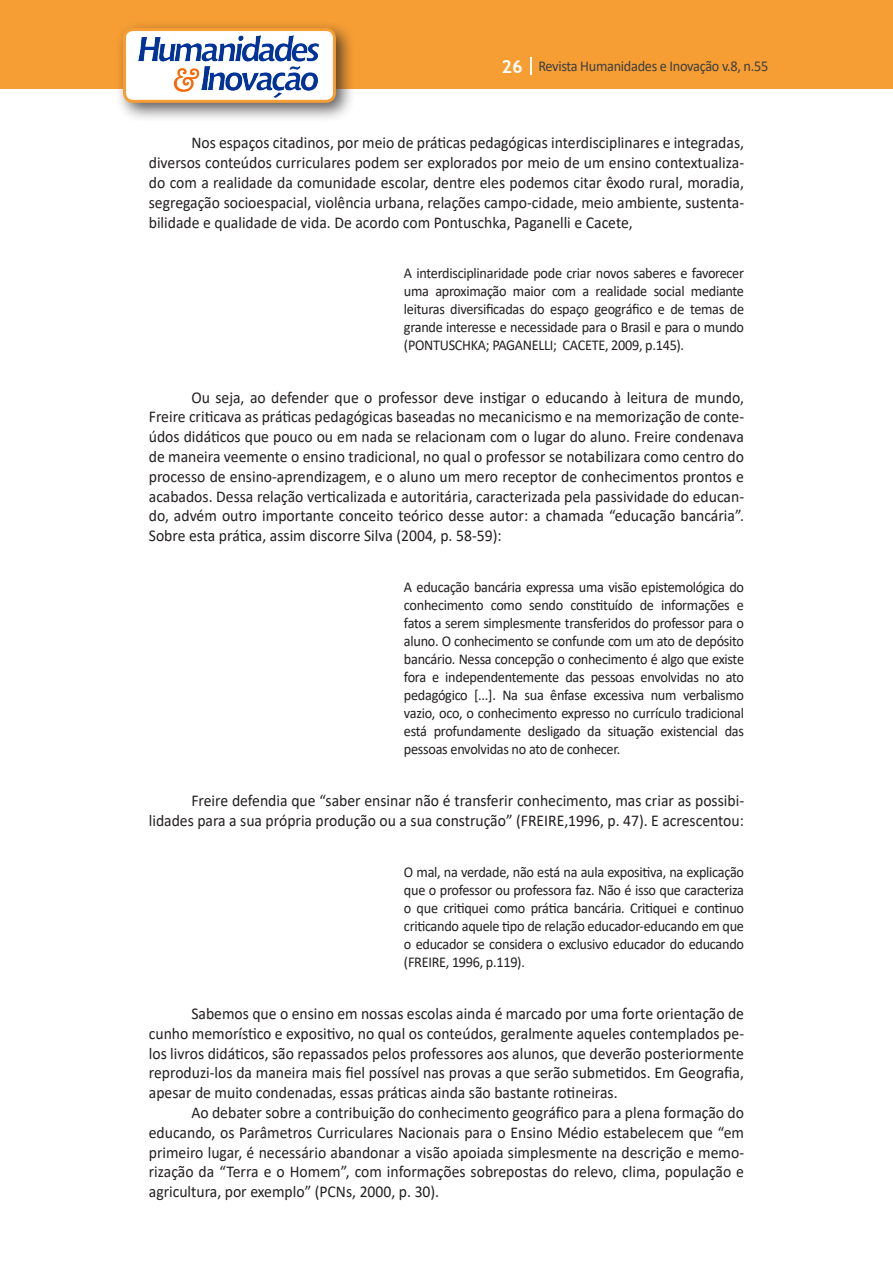
<style>
.page{position:relative;width:893px;height:1263px;background:#fff}
.page>*{position:absolute;margin:0;border:0;box-sizing:border-box;transform-origin:0 0}
.Texto{font:16.5px/19.8px "Calibri";color:#231f20;text-align:justify;scale:.95 1}
.citacao{font:15px/18px "Calibri";letter-spacing:-.02em;color:#231f20;text-align:justify;scale:.95 1}
.t1{font:15px "Calibri";letter-spacing:-.02em;color:#3e3e3f;scale:.95 1}
.s1{font-family:"Trebuchet MS";font-weight:700;font-size:18px;color:#fff}
</style>
<div class="page">
<div style="left:0;top:0;width:893px;height:88px;background:#f69e34"></div>
<svg style="left:530px;top:57px;width:2px;height:18px"></svg>
<div style="left:115px;top:20px;width:241px;height:103px;background:#231f20;opacity:.75"></div>
<div style="left:125px;top:30px;width:209px;height:71px;background:#fff;border-radius:9px"></div>
<img style="left:138px;top:35px;width:181px;height:62px">
<div style="left:123px;top:28px;width:213px;height:75px;border:3px solid #f69e34;border-radius:9px"></div>
<p class="t1" style="left:501px;top:56px;width:282px"><span class="s1">26</span> Revista Humanidades e Inovação v.8, n.55</p>
<p class="Texto" style="left:149px;top:133px;width:628px;text-indent:43px">Nos espaços citadinos, por meio de práticas pedagógicas interdisciplinares e integradas, diversos conteúdos curriculares podem ser explorados por meio de um ensino contextualiza&shy;do com a realidade da comunidade escolar, dentre eles podemos citar êxodo rural, moradia, segregação socioespacial, violência urbana, relações campo-cidade, meio ambiente, sustenta&shy;bilidade e qualidade de vida. De acordo com Pontuschka, Paganelli e Cacete,</p>
<p class="citacao" style="left:404px;top:264px;width:360px">A interdisciplinaridade pode criar novos saberes e favorecer uma aproximação maior com a realidade social mediante leituras diversificadas do espaço geográfico e de temas de grande interesse e necessidade para o Brasil e para o mundo (PONTUSCHKA; PAGANELLI; CACETE, 2009, p.145).</p>
<p class="Texto" style="left:149px;top:387px;width:628px;text-indent:43px">Ou seja, ao defender que o professor deve instigar o educando à leitura de mundo, Freire criticava as práticas pedagógicas baseadas no mecanicismo e na memorização de conte&shy;údos didáticos que pouco ou em nada se relacionam com o lugar do aluno. Freire condenava de maneira veemente o ensino tradicional, no qual o professor se notabilizara como centro do processo de ensino-aprendizagem, e o aluno um mero receptor de conhecimentos prontos e acabados. Dessa relação verticalizada e autoritária, caracterizada pela passividade do educan&shy;do, advém outro importante conceito teórico desse autor: a chamada “educação bancária”.<br>Sobre esta prática, assim discorre Silva (2004, p. 58-59):</p>
<p class="citacao" style="left:404px;top:577px;width:360px">A educação bancária expressa uma visão epistemológica do conhecimento como sendo constituído de informações e fatos a serem simplesmente transferidos do professor para o aluno. O conhecimento se confunde com um ato de depósito bancário. Nessa concepção o conhecimento é algo que existe fora e independentemente das pessoas envolvidas no ato pedagógico [...]. Na sua ênfase excessiva num verbalismo vazio, oco, o conhecimento expresso no currículo tradicional está profundamente desligado da situação existencial das pessoas envolvidas no ato de conhecer.</p>
<p class="Texto" style="left:149px;top:790px;width:628px;text-align:right">Freire defendia que “saber ensinar não é transferir conhecimento, mas criar as possibi&shy;lidades para a sua própria produção ou a sua construção” (FREIRE,1996, p. 47). E acrescentou:</p>
<p class="citacao" style="left:404px;top:862px;width:359px">O mal, na verdade, não está na aula expositiva, na explicação que o professor ou professora faz. Não é isso que caracteriza o que critiquei como prática bancária. Critiquei e continuo criticando aquele tipo de relação educador-educando em que o educador se considera o exclusivo educador do educando (FREIRE, 1996, p.119).</p>
<p class="Texto" style="left:149px;top:1003px;width:628px;text-indent:43px">Sabemos que o ensino em nossas escolas ainda é marcado por uma forte orientação de cunho memorístico e expositivo, no qual os conteúdos, geralmente aqueles contemplados pe&shy;los livros didáticos, são repassados pelos professores aos alunos, que deverão posteriormente reproduzi-los da maneira mais fiel possível nas provas a que serão submetidos. Em Geografia, apesar de muito condenadas, essas práticas ainda são bastante rotineiras.</p>
<p class="Texto" style="left:149px;top:1102px;width:628px;text-indent:43px">Ao debater sobre a contribuição do conhecimento geográfico para a plena formação do educando, os Parâmetros Curriculares Nacionais para o Ensino Médio estabelecem que “em primeiro lugar, é necessário abandonar a visão apoiada simplesmente na descrição e memo&shy;rização da “Terra e o Homem”, com informações sobrepostas do relevo, clima, população e agricultura, por exemplo” (PCNs, 2000, p. 30).</p>
</div>
